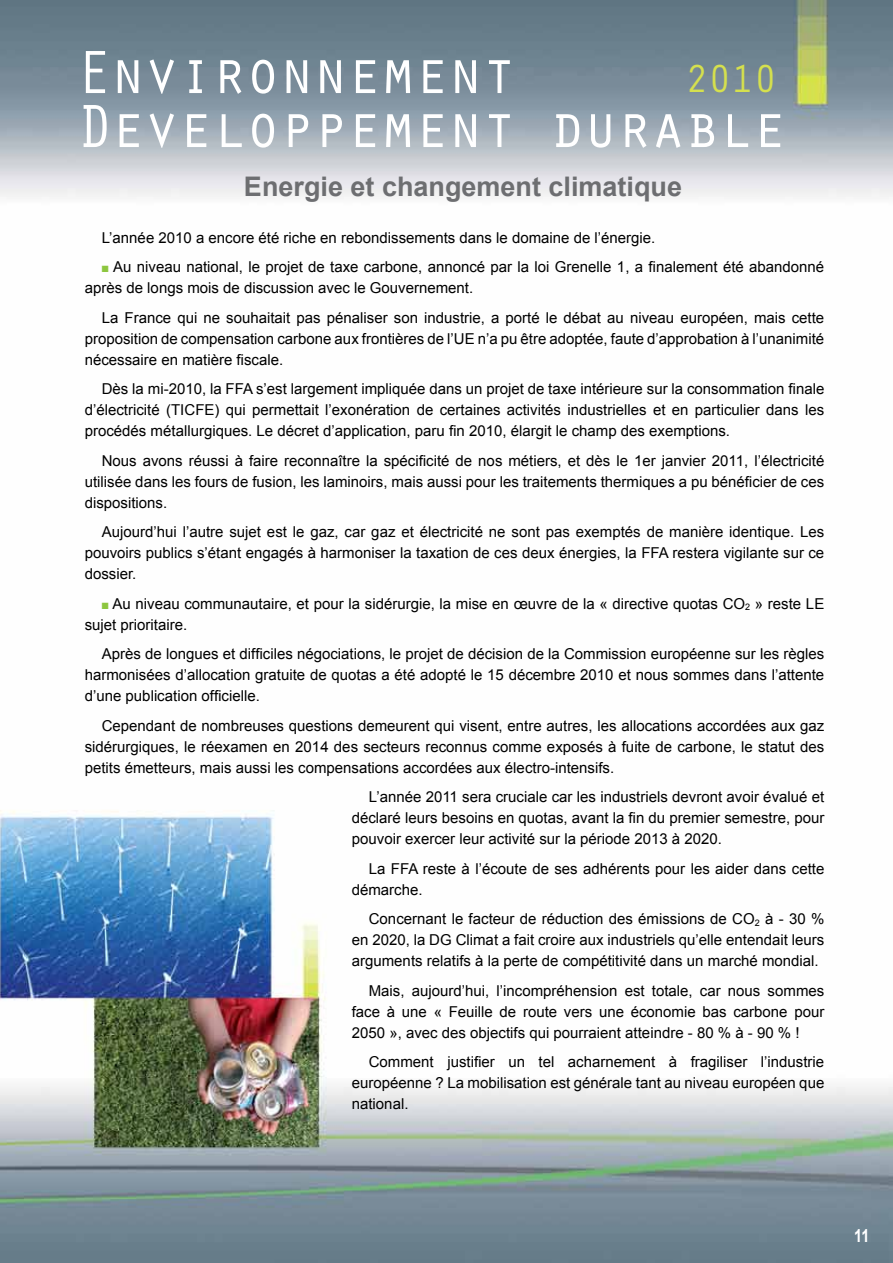
<style>
.page{position:relative;width:893px;height:1263px;background:#fff}
.page>*{position:absolute;margin:0;border:0;box-sizing:border-box;transform-origin:0 0}
.t1{font:63px/54px "Orator Std";letter-spacing:-.03em;color:#fff;scale:.94 1}
.t2{font:40.5px "Orator Std";color:#d5e04e;scale:.94 1}
.t3{font:700 27px "Arial";color:#6d6e71}
.t4{font:700 18px "Arial";color:#fff;scale:.8 1}
.t5{font:15px/21px "Arial";color:#000;text-align:justify}
.s1{color:#8dc63f}
</style>
<div class="page">
<img style="left:0;top:0;width:893px;height:1263px">
<h1 class="t1" style="left:77px;top:42px;width:758px">Environnement<br>Developpement durable</h1>
<h3 class="t3" style="left:244px;top:171px;width:440px">Energie et changement climatique</h3>
<p class="t5" style="left:102px;top:227px;width:555px">L’année 2010 a encore été riche en rebondissements dans le domaine de l’énergie.</p>
<p class="t5" style="left:85px;top:256px;width:741px;text-indent:17px"><span class="s1">■</span> Au niveau national, le projet de taxe carbone, annoncé par la loi Grenelle 1, a finalement été abandonné après de longs mois de discussion avec le Gouvernement.</p>
<p class="t5" style="left:85px;top:307px;width:741px;text-indent:17px">La France qui ne souhaitait pas pénaliser son industrie, a porté le débat au niveau européen, mais cette proposition de compensation carbone aux frontières de l’UE n’a pu être adoptée, faute d’approbation à l’unanimité nécessaire en matière fiscale.</p>
<p class="t5" style="left:85px;top:378px;width:741px;text-indent:17px">Dès la mi-2010, la FFA s’est largement impliquée dans un projet de taxe intérieure sur la consommation finale d’électricité (TICFE) qui permettait l’exonération de certaines activités industrielles et en particulier dans les procédés métallurgiques. Le décret d’application, paru fin 2010, élargit le champ des exemptions.</p>
<p class="t5" style="left:85px;top:450px;width:741px;text-indent:17px">Nous avons réussi à faire reconnaître la spécificité de nos métiers, et dès le 1er janvier 2011, l’électricité utilisée dans les fours de fusion, les laminoirs, mais aussi pour les traitements thermiques a pu bénéficier de ces dispositions.</p>
<p class="t5" style="left:85px;top:521px;width:741px;text-indent:17px">Aujourd’hui l’autre sujet est le gaz, car gaz et électricité ne sont pas exemptés de manière identique. Les pouvoirs publics s’étant engagés à harmoniser la taxation de ces deux énergies, la FFA restera vigilante sur ce dossier.</p>
<p class="t5" style="left:85px;top:593px;width:741px;text-indent:17px"><span class="s1">■</span> Au niveau communautaire, et pour la sidérurgie, la mise en œuvre de la « directive quotas CO<sub>2</sub> » reste LE sujet prioritaire.</p>
<p class="t5" style="left:85px;top:643px;width:741px;text-indent:17px">Après de longues et difficiles négociations, le projet de décision de la Commission européenne sur les règles harmonisées d’allocation gratuite de quotas a été adopté le 15 décembre 2010 et nous sommes dans l’attente d’une publication officielle.</p>
<p class="t5" style="left:85px;top:715px;width:741px;text-indent:17px">Cependant de nombreuses questions demeurent qui visent, entre autres, les allocations accordées aux gaz sidérurgiques, le réexamen en 2014 des secteurs reconnus comme exposés à fuite de carbone, le statut des petits émetteurs, mais aussi les compensations accordées aux électro-intensifs.</p>
<p class="t5" style="left:352px;top:786px;width:474px;text-indent:17px">L’année 2011 sera cruciale car les industriels devront avoir évalué et déclaré leurs besoins en quotas, avant la fin du premier semestre, pour pouvoir exercer leur activité sur la période 2013 à 2020.</p>
<p class="t5" style="left:352px;top:858px;width:474px;text-indent:17px">La FFA reste à l’écoute de ses adhérents pour les aider dans cette démarche.</p>
<p class="t5" style="left:352px;top:908px;width:474px;text-indent:17px">Concernant le facteur de réduction des émissions de CO<sub>2</sub> à - 30 % en 2020, la DG Climat a fait croire aux industriels qu’elle entendait leurs arguments relatifs à la perte de compétitivité dans un marché mondial.</p>
<p class="t5" style="left:352px;top:980px;width:474px;text-indent:17px">Mais, aujourd’hui, l’incompréhension est totale, car nous sommes face à une « Feuille de route vers une économie bas carbone pour 2050 », avec des objectifs qui pourraient atteindre - 80 % à - 90 % !</p>
<p class="t5" style="left:352px;top:1051px;width:474px;text-indent:17px">Comment justifier un tel acharnement à fragiliser l’industrie européenne ? La mobilisation est générale tant au niveau européen que national.</p>
<h2 class="t2" style="left:685px;top:50px;width:99px">2010</h2>
<p class="t4" style="left:854px;top:1225px;width:21px">11</p>
</div>
